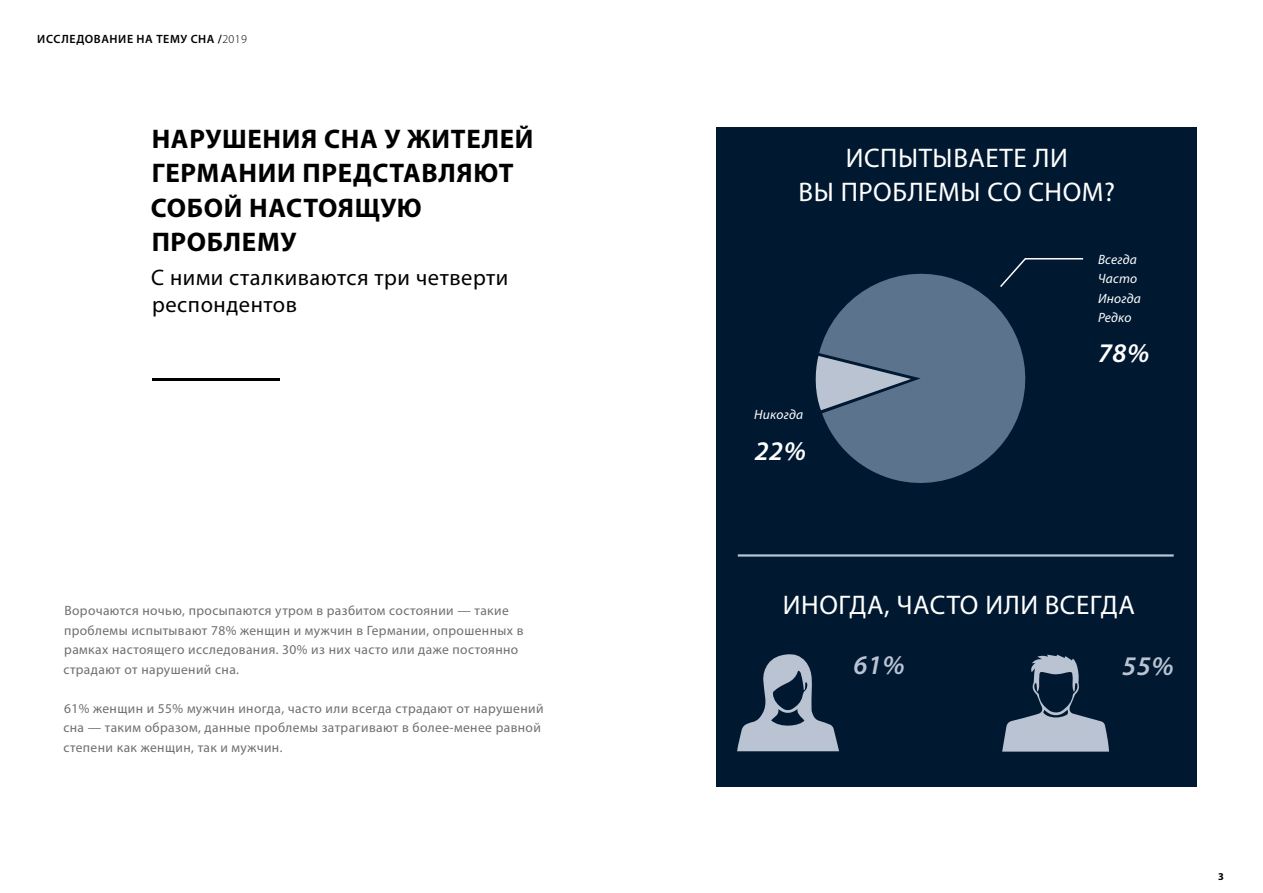
<style>
.page{position:relative;width:1263px;height:893px;background:#fff}
.page>*{position:absolute;margin:0;border:0;box-sizing:border-box;transform-origin:0 0}
.t1{font:700 27px/34.5px "Myriad Pro";letter-spacing:.025em;color:#000}
.t2{font:27px/34.5px "Myriad Pro";letter-spacing:.02em;color:#fff;text-align:center}
.t3{font:italic 600 27px "Myriad Pro";color:#fff}
.t4{font:italic 600 27px "Myriad Pro";color:#bac3d2}
.t5{font:22.5px/27px "Myriad Pro";letter-spacing:.025em;color:#000}
.t6{font:13.5px/19.5px "Myriad Pro";letter-spacing:.03em;color:#706f6f}
.t7{font:italic 13.5px/19.5px "Myriad Pro";letter-spacing:.02em;color:#fff}
.t8{font:600 12px "Myriad Pro";letter-spacing:.05em;color:#000}
.t9{font:700 10.5px "Myriad Pro";color:#000}
.s1{font-weight:300}
</style>
<div class="page">
<div style="left:716px;top:128px;width:481px;height:409px;background:#001931"></div>
<div style="left:716px;top:518px;width:481px;height:269px;background:#001931"></div>
<svg style="left:819px;top:273px;width:207px;height:210px;fill:#5b738d"></svg>
<svg style="left:815px;top:356px;width:96px;height:54px;background:#8090a4"></svg>
<svg style="left:998px;top:258px;width:86px;height:31px"></svg>
<svg style="left:737px;top:654px;width:102px;height:97px"></svg>
<svg style="left:1002px;top:655px;width:107px;height:97px"></svg>
<hr style="left:738px;top:554px;width:436px;height:3px;background:#bac3d2">
<hr style="left:152px;top:378px;width:127px;height:3px;background:#000">
<p class="t8" style="left:37px;top:31px;width:211px">ИССЛЕДОВАНИЕ НА ТЕМУ СНА /<span class="s1">2019</span></p>
<h1 class="t1" style="left:151px;top:121px;width:384px">НАРУШЕНИЯ СНА У ЖИТЕЛЕЙ<br>ГЕРМАНИИ ПРЕДСТАВЛЯЮТ<br>СОБОЙ НАСТОЯЩУЮ<br>ПРОБЛЕМУ</h1>
<h2 class="t5" style="left:151px;top:264px;width:359px">С ними сталкиваются три четверти респондентов</h2>
<p class="t6" style="left:63px;top:601px;width:462px">Ворочаются ночью, просыпаются утром в разбитом состоянии — такие проблемы испытывают 78% женщин и мужчин в Германии, опрошенных в рамках настоящего исследования. 30% из них часто или даже постоянно страдают от нарушений сна.</p>
<p class="t6" style="left:63px;top:698px;width:482px">61% женщин и 55% мужчин иногда, часто или всегда страдают от нарушений сна — таким образом, данные проблемы затрагивают в более-менее равной степени как женщин, так и мужчин.</p>
<h1 class="t2" style="left:798px;top:140px;width:318px">ИСПЫТЫВАЕТЕ ЛИ<br>ВЫ ПРОБЛЕМЫ СО СНОМ?</h1>
<p class="t7" style="left:1098px;top:249px;width:44px">Всегда<br>Часто<br>Иногда<br>Редко</p>
<p class="t7" style="left:754px;top:404px;width:51px">Никогда</p>
<h1 class="t3" style="left:755px;top:434px;width:53px">22%</h1>
<h1 class="t3" style="left:1098px;top:336px;width:53px">78%</h1>
<h1 class="t2" style="left:783px;top:587px;width:353px">ИНОГДА, ЧАСТО ИЛИ ВСЕГДА</h1>
<h1 class="t4" style="left:853px;top:648px;width:53px">61%</h1>
<h1 class="t4" style="left:1122px;top:648px;width:53px">55%</h1>
<p class="t9" style="left:1218px;top:869px;width:7px">3</p>
</div>
